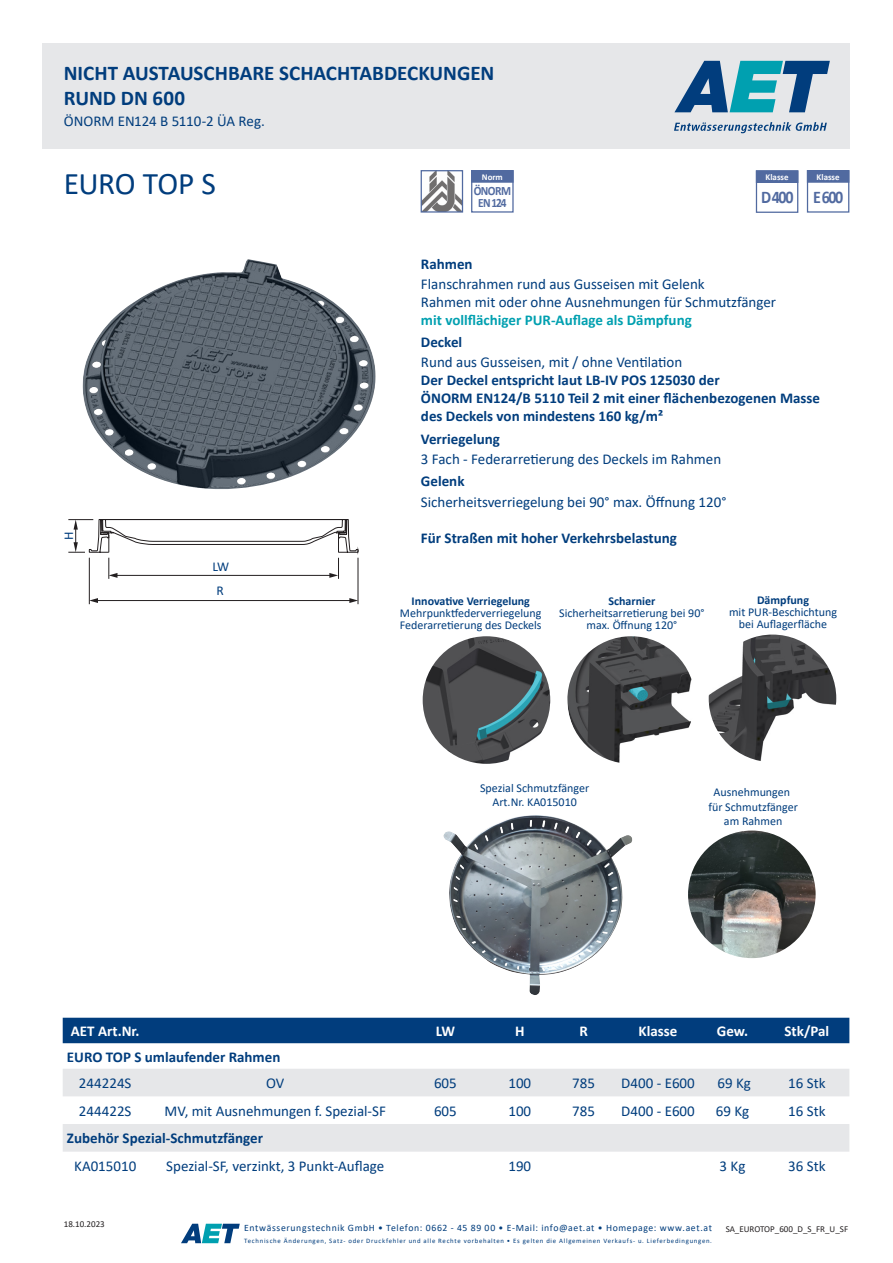
<style>
.page{position:relative;width:893px;height:1263px;background:#fff}
.page>*{position:absolute;margin:0;border:0;box-sizing:border-box;transform-origin:0 0}
.t1{font:31.5px "Calibri";letter-spacing:-.015em;color:#013d7d}
.t2{font:700 21px "Calibri";color:#013d7d}
.Lauftext-NEU{font:700 17.85px "Calibri";letter-spacing:-.085em;color:#516aa0;scale:.9 1}
.t3{font:15px/18px "Calibri";color:#013d7d}
.t4{font:700 15px/18px "Calibri";color:#013d7d}
.t5{font:700 15px "Calibri";color:#fff}
.t6{font:13.5px "Calibri";color:#013d7d}
.Lauftext-NEU-2{font:700 12.75px/12.8px "Calibri";letter-spacing:-.05em;color:#516aa0;text-align:center;scale:.9 1}
.t7{font:12px/12px "Calibri";color:#013d7d;text-align:center}
.t8{font:700 12px "Calibri";color:#013d7d}
.t9{font:9.75px "Calibri";letter-spacing:.065em;color:#013d7d}
.t10{font:9px "Calibri";color:#231f20}
.t11{font:700 8.85px "Calibri";color:#fff}
.t12{font:6.75px "Calibri";letter-spacing:.105em;color:#013d7d}
.s1{font-weight:700;color:#00a0b0}
.s2{font-weight:400}
.s3{font-weight:700}
</style>
<div class="page">
<div style="left:43px;top:43px;width:807px;height:105px;background:#e6e7e9"></div>
<img style="left:82px;top:259px;width:294px;height:230px">
<img style="left:423px;top:172px;width:38px;height:39px">
<div style="left:421px;top:170px;width:42px;height:43px;border:1px solid #516aa0"></div>
<div style="left:471px;top:170px;width:43px;height:43px;border:1px solid #516aa0"></div>
<div style="left:472px;top:171px;width:41px;height:11px;background:#516aa0"></div>
<div style="left:471px;top:170px;width:43px;height:13px;border:1px solid #516aa0"></div>
<div style="left:63px;top:1018px;width:786px;height:25px;background:#013d7d"></div>
<svg style="left:63px;top:1069px;width:786px;height:83px;fill:#e6e7e9"></svg>
<div style="left:807px;top:170px;width:42px;height:43px;border:1px solid #516aa0"></div>
<div style="left:807px;top:171px;width:42px;height:11px;background:#516aa0"></div>
<div style="left:807px;top:170px;width:42px;height:13px;border:1px solid #516aa0"></div>
<svg style="left:181px;top:1224px;width:59px;height:19px"></svg>
<svg style="left:674px;top:61px;width:156px;height:51px"></svg>
<svg style="left:674px;top:122px;width:153px;height:11px"></svg>
<svg style="left:68px;top:519px;width:291px;height:60px"></svg>
<hr style="left:89px;top:558px;width:1px;height:46px;background:#231f20">
<hr style="left:358px;top:558px;width:1px;height:46px;background:#231f20">
<hr style="left:96px;top:600px;width:256px;height:1px;background:#231f20">
<svg style="left:89px;top:598px;width:9px;height:5px"></svg>
<svg style="left:349px;top:598px;width:9px;height:5px"></svg>
<div style="left:756px;top:170px;width:42px;height:43px;border:1px solid #516aa0"></div>
<div style="left:756px;top:171px;width:42px;height:11px;background:#516aa0"></div>
<div style="left:756px;top:170px;width:42px;height:13px;border:1px solid #516aa0"></div>
<img style="left:709px;top:634px;width:127px;height:128px;border-radius:64px">
<img style="left:567px;top:636px;width:128px;height:128px;border-radius:64px">
<img style="left:423px;top:636px;width:127px;height:128px;border-radius:64px">
<img style="left:443px;top:815px;width:190px;height:180px">
<img style="left:688px;top:830px;width:128px;height:128px;border-radius:64px">
<p class="t2" style="left:64px;top:58px;width:432px">NICHT AUSTAUSCHBARE SCHACHTABDECKUNGEN</p>
<p class="t2" style="left:64px;top:83px;width:123px">RUND DN 600</p>
<p class="t3" style="left:64px;top:111px;width:203px">ÖNORM EN124 B 5110-2 ÜA Reg.</p>
<p class="t1" style="left:64px;top:161px;width:154px">EURO TOP S</p>
<p class="t11" style="left:482px;top:171px;width:23px">Norm</p>
<p class="Lauftext-NEU-2" style="left:474px;top:184px;width:43px">ÖNORM<br>EN 124</p>
<p class="t11" style="left:766px;top:171px;width:25px">Klasse</p>
<p class="Lauftext-NEU" style="left:761px;top:185px;width:38px">D 400</p>
<p class="t11" style="left:817px;top:171px;width:25px">Klasse</p>
<p class="Lauftext-NEU" style="left:813px;top:184px;width:35px">E 600</p>
<p class="t6" style="left:59px;top:540px;width:10px;rotate:-90deg">H</p>
<p class="t6" style="left:212px;top:557px;width:18px">LW</p>
<p class="t6" style="left:217px;top:581px;width:9px">R</p>
<p class="t4" style="left:421px;top:254px;width:53px">Rahmen</p>
<p class="t3" style="left:421px;top:274px;width:357px">Flanschrahmen rund aus Gusseisen mit Gelenk<br>Rahmen mit oder ohne Ausnehmungen für Schmutzfänger <span class="s1">mit vollflächiger PUR-Auflage als Dämpfung</span></p>
<p class="t4" style="left:421px;top:333px;width:43px">Deckel</p>
<p class="t4" style="left:421px;top:353px;width:401px"><span class="s2">Rund aus Gusseisen, mit / ohne Ventilation<br></span>Der Deckel entspricht laut LB-IV POS 125030 der<br>ÖNORM EN124/B 5110 Teil 2 mit einer flächenbezogenen Masse des Deckels von mindestens 160 kg/m²</p>
<p class="t4" style="left:421px;top:430px;width:80px">Verriegelung</p>
<p class="t3" style="left:421px;top:447px;width:302px;line-height:22.5px">3 Fach - Federarretierung des Deckels im Rahmen<br><span class="s3">Gelenk</span></p>
<p class="t3" style="left:421px;top:492px;width:307px">Sicherheitsverriegelung bei 90° max. Öffnung 120°</p>
<p class="t4" style="left:421px;top:528px;width:258px">Für Straßen mit hoher Verkehrsbelastung</p>
<p class="t8" style="left:412px;top:592px;width:120px">Innovative Verriegelung</p>
<p class="t7" style="left:400px;top:606px;width:143px;text-align:left">Mehrpunktfederverriegelung<br>Federarretierung des Deckels</p>
<p class="t8" style="left:608px;top:592px;width:49px">Scharnier</p>
<p class="t7" style="left:559px;top:606px;width:147px">Sicherheitsarretierung bei 90° max. Öffnung 120°</p>
<p class="t8" style="left:757px;top:592px;width:53px">Dämpfung</p>
<p class="t7" style="left:729px;top:606px;width:110px">mit PUR-Beschichtung bei Auflagerfläche</p>
<p class="t7" style="left:480px;top:780px;width:111px;line-height:14.4px">Spezial Schmutzfänger<br>Art.Nr. KA015010</p>
<p class="t7" style="left:708px;top:785px;width:91px;line-height:14.4px">Ausnehmungen für Schmutzfänger am Rahmen</p>
<p class="t5" style="left:71px;top:1020px;width:70px">AET Art.Nr.</p>
<p class="t5" style="left:436px;top:1020px;width:21px">LW</p>
<p class="t5" style="left:515px;top:1020px;width:11px">H</p>
<p class="t5" style="left:579px;top:1020px;width:10px">R</p>
<p class="t5" style="left:639px;top:1020px;width:40px">Klasse</p>
<p class="t5" style="left:717px;top:1020px;width:33px">Gew.</p>
<p class="t5" style="left:784px;top:1020px;width:46px">Stk/Pal</p>
<p class="t4" style="left:67px;top:1047px;width:215px">EURO TOP S umlaufender Rahmen</p>
<p class="t3" style="left:79px;top:1074px;width:54px">244224S</p>
<p class="t3" style="left:266px;top:1074px;width:20px">OV</p>
<p class="t3" style="left:434px;top:1074px;width:24px">605</p>
<p class="t3" style="left:508px;top:1074px;width:24px">100</p>
<p class="t3" style="left:572px;top:1074px;width:24px">785</p>
<p class="t3" style="left:621px;top:1074px;width:75px">D400 - E600</p>
<p class="t3" style="left:717px;top:1074px;width:35px">69 Kg</p>
<p class="t3" style="left:788px;top:1074px;width:39px">16 Stk</p>
<p class="t3" style="left:79px;top:1101px;width:54px">244422S</p>
<p class="t3" style="left:165px;top:1101px;width:223px">MV, mit Ausnehmungen f. Spezial-SF</p>
<p class="t3" style="left:434px;top:1101px;width:24px">605</p>
<p class="t3" style="left:508px;top:1101px;width:24px">100</p>
<p class="t3" style="left:572px;top:1101px;width:24px">785</p>
<p class="t3" style="left:621px;top:1101px;width:75px">D400 - E600</p>
<p class="t3" style="left:716px;top:1101px;width:35px">69 Kg</p>
<p class="t3" style="left:788px;top:1101px;width:39px">16 Stk</p>
<p class="t4" style="left:67px;top:1129px;width:198px">Zubehör Spezial-Schmutzfänger</p>
<p class="t3" style="left:74px;top:1157px;width:64px">KA015010</p>
<p class="t3" style="left:166px;top:1157px;width:220px">Spezial-SF, verzinkt, 3 Punkt-Auflage</p>
<p class="t3" style="left:508px;top:1157px;width:24px">190</p>
<p class="t3" style="left:719px;top:1157px;width:27px">3 Kg</p>
<p class="t3" style="left:788px;top:1157px;width:39px">36 Stk</p>
<p class="t10" style="left:64px;top:1218px;width:43px">18.10.2023</p>
<p class="t9" style="left:244px;top:1220px;width:469px">Entwässerungstechnik GmbH • Telefon: 0662 - 45 89 00 • E-Mail: info@aet.at • Homepage: www.aet.at</p>
<p class="t12" style="left:244px;top:1236px;width:469px">Technische Änderungen, Satz- oder Druckfehler und alle Rechte vorbehalten • Es gelten die Allgemeinen Verkaufs- u. Lieferbedingungen.</p>
<p class="t10" style="left:726px;top:1223px;width:124px">SA_EUROTOP_600_D_S_FR_U_SF</p>
</div>
